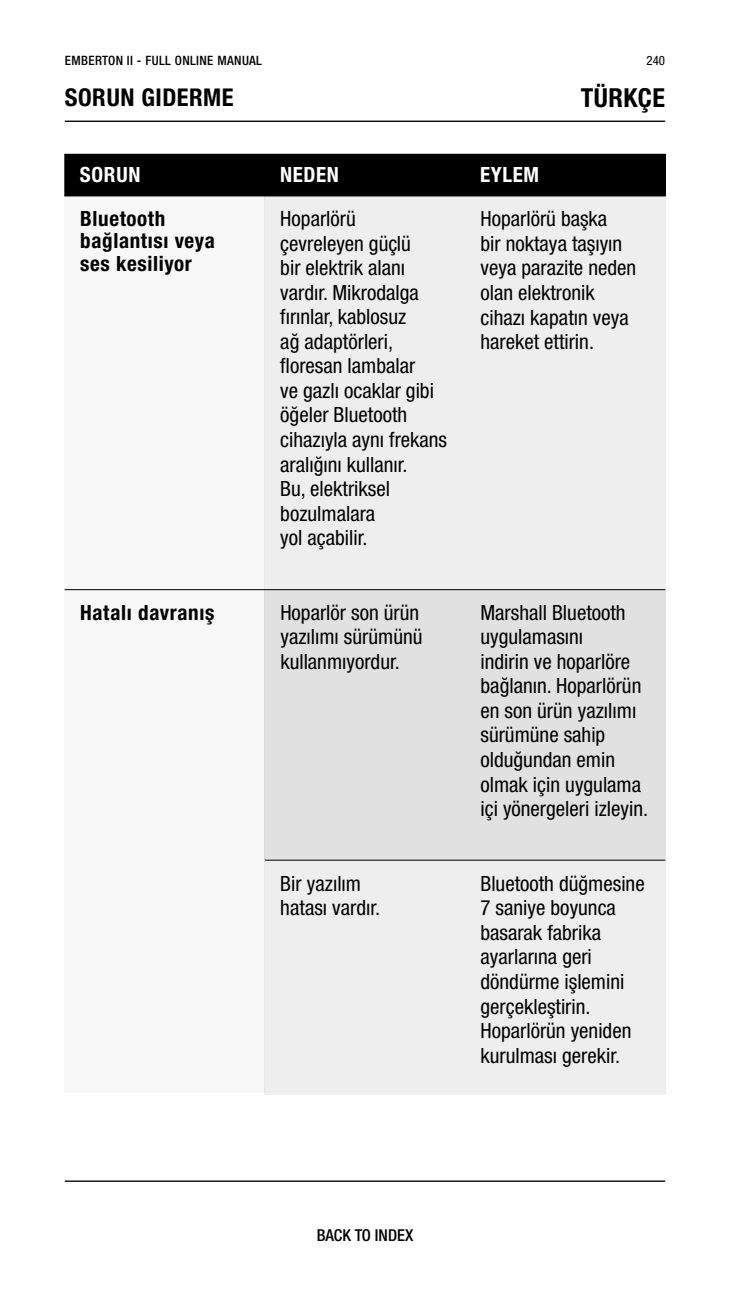
<style>
.page{position:relative;width:730px;height:1297px;background:#fff}
.page>*{position:absolute;margin:0;border:0;box-sizing:border-box;transform-origin:0 0}
.t1{font:700 condensed 26.25px "Helvetica Neue LTW1 G";letter-spacing:.02em;color:#000}
.t2{font:700 condensed 24.5px "Helvetica Neue LTW1 G";letter-spacing:.02em;color:#000}
.t3{font:condensed 21px/24.5px "Helvetica Neue LTW1 G";color:#000}
.t4{font:700 condensed 21px/22.8px "Helvetica Neue LTW1 G";letter-spacing:.03em;color:#000}
.t5{font:700 condensed 21px "Helvetica Neue LTW1 G";letter-spacing:.03em;color:#fff}
.t6{font:500 condensed 16.45px "Helvetica Neue LTW1 G";color:#000}
.t7{font:500 condensed 12.95px "Helvetica Neue LTW1 G";letter-spacing:.03em;color:#000}
.t8{font:condensed 12.95px "Helvetica Neue LTW1 G";color:#000}
</style>
<div class="page">
<hr style="left:65px;top:1180px;width:599px;height:1px;background:#000">
<div style="left:265px;top:196px;width:200px;height:393px;background:#eee"></div>
<div style="left:265px;top:860px;width:200px;height:234px;background:#eee"></div>
<div style="left:465px;top:196px;width:199px;height:393px;background:#eee"></div>
<div style="left:465px;top:860px;width:199px;height:234px;background:#eee"></div>
<div style="left:65px;top:196px;width:200px;height:393px;background:#f8f8f8"></div>
<div style="left:65px;top:154px;width:599px;height:42px;background:#000"></div>
<div style="left:465px;top:589px;width:199px;height:271px;background:#e1e1e1"></div>
<div style="left:265px;top:589px;width:200px;height:271px;background:#e1e1e1"></div>
<div style="left:65px;top:589px;width:200px;height:504px;background:#f8f8f8"></div>
<hr style="left:65px;top:589px;width:599px;height:1px;background:#000">
<hr style="left:265px;top:859px;width:399px;height:1px;background:#000">
<hr style="left:65px;top:121px;width:599px;height:1px;background:#000">
<p class="t7" style="left:65px;top:52px;width:199px">EMBERTON II - FULL ONLINE MANUAL</p>
<p class="t8" style="left:646px;top:53px;width:20px">240</p>
<p class="t2" style="left:65px;top:83px;width:170px">SORUN GIDERME</p>
<p class="t1" style="left:580px;top:82px;width:86px">TÜRKÇE</p>
<p class="t5" style="left:80px;top:162px;width:62px">SORUN</p>
<p class="t5" style="left:280px;top:162px;width:60px">NEDEN</p>
<p class="t5" style="left:480px;top:162px;width:60px">EYLEM</p>
<p class="t4" style="left:80px;top:207px;width:136px">Bluetooth bağlantısı veya ses kesiliyor</p>
<p class="t3" style="left:280px;top:207px;width:168px">Hoparlörü<br>çevreleyen güçlü<br>bir elektrik alanı vardır. Mikrodalga fırınlar, kablosuz<br>ağ adaptörleri, floresan lambalar<br>ve gazlı ocaklar gibi öğeler Bluetooth cihazıyla aynı frekans aralığını kullanır.<br>Bu, elektriksel bozulmalara<br>yol açabilir.</p>
<p class="t3" style="left:480px;top:207px;width:157px">Hoparlörü başka<br>bir noktaya taşıyın veya parazite neden olan elektronik cihazı kapatın veya hareket ettirin.</p>
<p class="t4" style="left:80px;top:601px;width:136px">Hatalı davranış</p>
<p class="t3" style="left:280px;top:600px;width:144px">Hoparlör son ürün yazılımı sürümünü kullanmıyordur.</p>
<p class="t3" style="left:480px;top:600px;width:166px">Marshall Bluetooth uygulamasını<br>indirin ve hoparlöre bağlanın. Hoparlörün en son ürün yazılımı sürümüne sahip olduğundan emin olmak için uygulama içi yönergeleri izleyin.</p>
<p class="t3" style="left:280px;top:871px;width:98px">Bir yazılım hatası vardır.</p>
<p class="t6" style="left:316px;top:1225px;width:98px">BACK TO INDEX</p>
<p class="t3" style="left:480px;top:871px;width:166px">Bluetooth düğmesine<br>7 saniye boyunca basarak fabrika ayarlarına geri döndürme işlemini gerçekleştirin.<br>Hoparlörün yeniden kurulması gerekir.</p>
</div>
